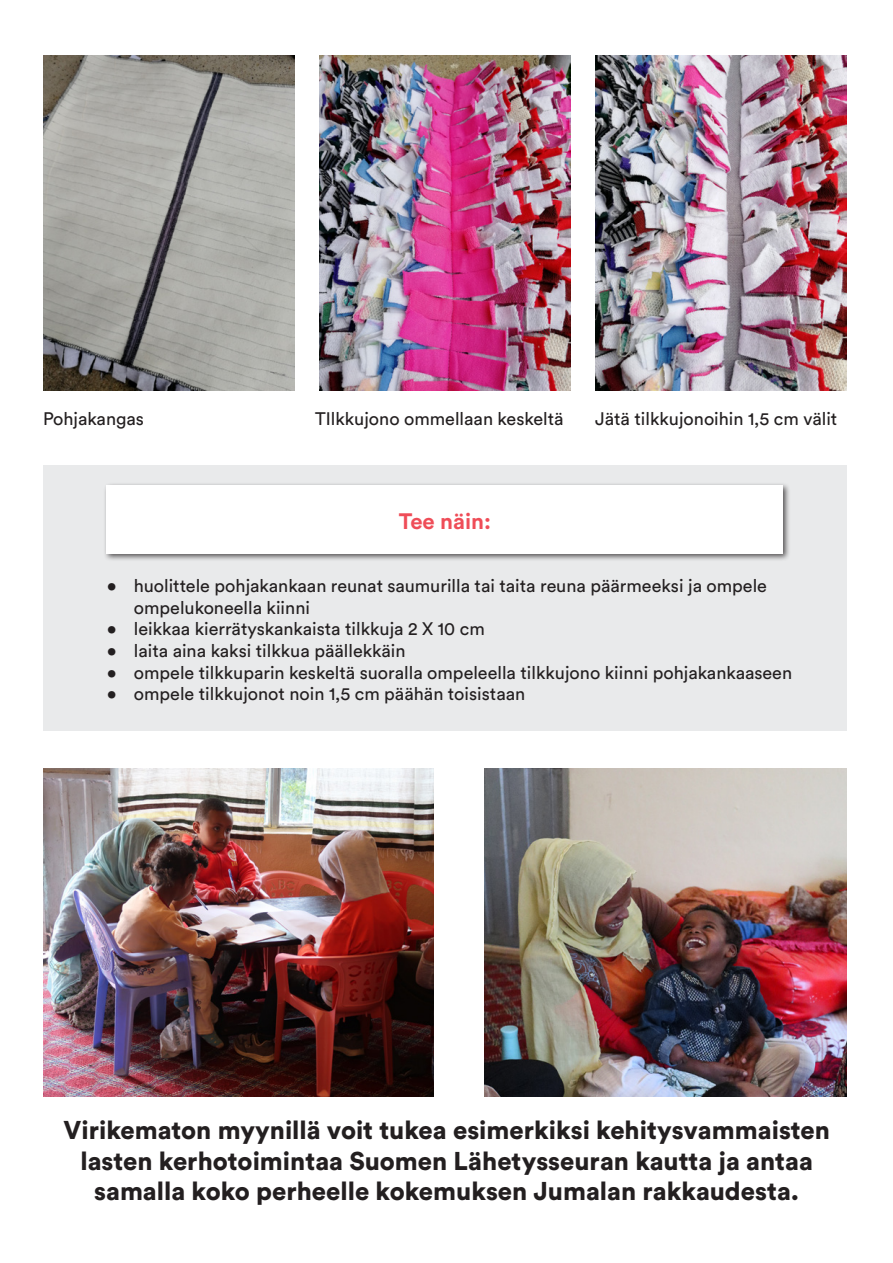
<style>
.page{position:relative;width:893px;height:1263px;background:#fff}
.page>*{position:absolute;margin:0;border:0;box-sizing:border-box;transform-origin:0 0}
.t1{font:900 25.5px/30.6px "Circular Std";color:#231f20;text-align:center}
.Otsikko{font:700 22.2px "Circular Std";color:#ef4d58}
.t2{font:18px/21.6px "Circular Std";color:#231f20}
</style>
<div class="page">
<img style="left:43px;top:55px;width:251px;height:335px">
<img style="left:319px;top:55px;width:251px;height:335px">
<img style="left:596px;top:55px;width:251px;height:335px">
<div style="left:43px;top:465px;width:804px;height:266px;background:#e9eaeb"></div>
<div style="left:103px;top:482px;width:688px;height:80px;background:#231f20;opacity:.75"></div>
<div style="left:107px;top:485px;width:676px;height:69px;background:#fff"></div>
<img style="left:43px;top:768px;width:391px;height:328px">
<img style="left:485px;top:768px;width:362px;height:328px">
<p class="t2" style="left:43px;top:408px;width:102px">Pohjakangas</p>
<p class="t2" style="left:315px;top:408px;width:250px">TIlkkujono ommellaan keskeltä</p>
<p class="t2" style="left:595px;top:408px;width:244px">Jätä tilkkujonoihin 1,5 cm välit</p>
<p class="Otsikko" style="left:399px;top:507px;width:94px">Tee näin:</p>
<p class="t2" style="left:134px;top:575px;width:635px;text-indent:-27px">• huolittele pohjakankaan reunat saumurilla tai taita reuna päärmeeksi ja ompele ompelukoneella kiinni</p>
<p class="t2" style="left:107px;top:618px;width:379px">• leikkaa kierrätyskankaista tilkkuja 2 X 10 cm</p>
<p class="t2" style="left:107px;top:640px;width:300px">• laita aina kaksi tilkkua päällekkäin</p>
<p class="t2" style="left:107px;top:661px;width:687px">• ompele tilkkuparin keskeltä suoralla ompeleella tilkkujono kiinni pohjakankaaseen</p>
<p class="t2" style="left:107px;top:683px;width:420px">• ompele tilkkujonot noin 1,5 cm päähän toisistaan</p>
<p class="t1" style="left:63px;top:1114px;width:768px">Virikematon myynillä voit tukea esimerkiksi kehitysvammaisten lasten kerhotoimintaa Suomen Lähetysseuran kautta ja antaa samalla koko perheelle kokemuksen Jumalan rakkaudesta.</p>
</div>
